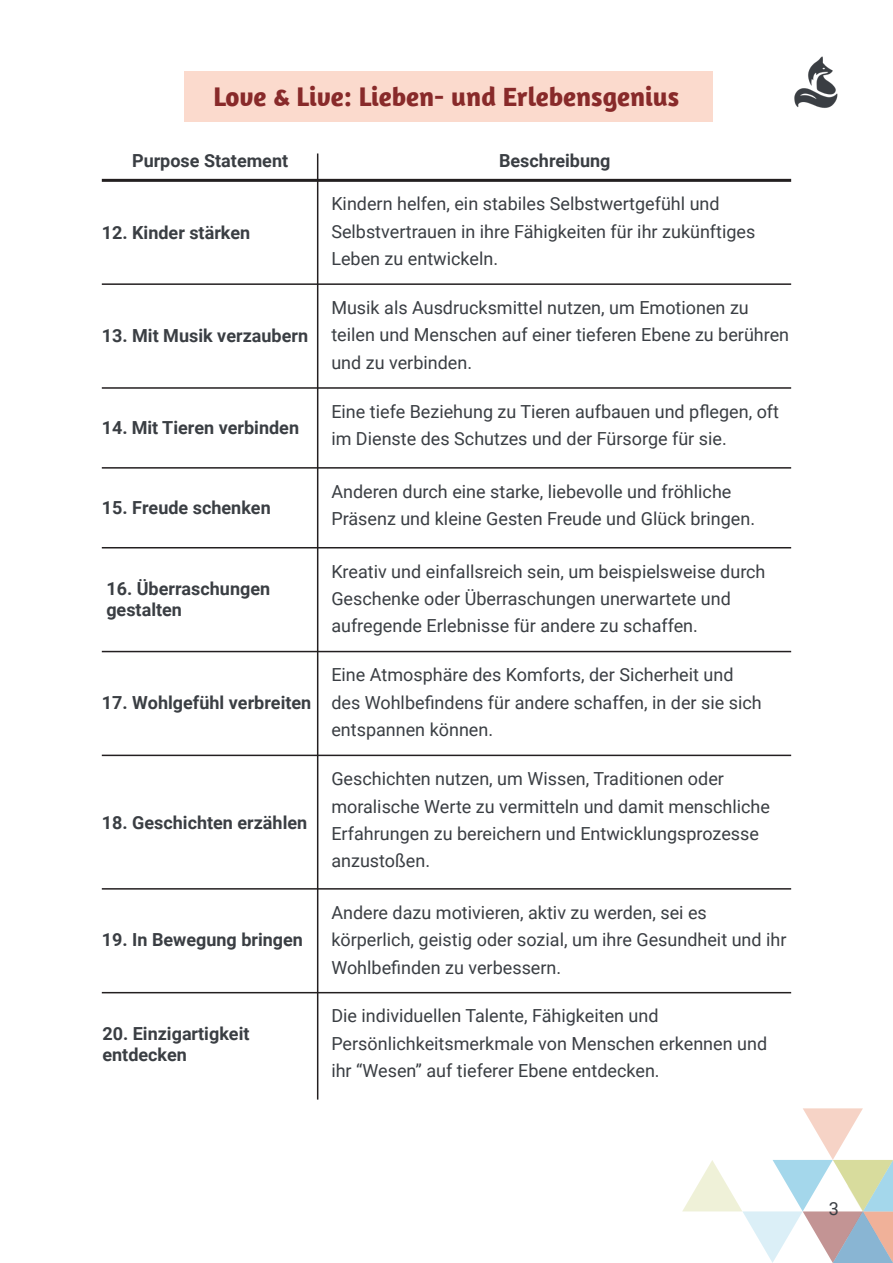
<style>
.page{position:relative;width:893px;height:1263px;background:#fff}
.page>*{position:absolute;margin:0;border:0;box-sizing:border-box;transform-origin:0 0}
.t1{font:700 27px "Amaranth";color:#882a2a}
.t2{font:18px/27.5px "Roboto";color:#3a3e43}
.t3{font:700 18px/21.5px "Roboto";color:#3a3e43}
</style>
<div class="page">
<img style="left:794px;top:56px;width:44px;height:52px">
<svg style="left:682px;top:1108px;width:211px;height:155px"></svg>
<div style="left:184px;top:71px;width:528px;height:50px;background:#fbdacd"></div>
<hr style="left:317px;top:153px;width:1px;height:946px;background:#231f20">
<hr style="left:102px;top:179px;width:689px;height:3px;background:#231f20">
<hr style="left:102px;top:467px;width:689px;height:2px;background:#231f20">
<hr style="left:102px;top:283px;width:689px;height:2px;background:#231f20">
<hr style="left:102px;top:651px;width:689px;height:1px;background:#231f20">
<hr style="left:102px;top:888px;width:689px;height:2px;background:#231f20">
<hr style="left:102px;top:992px;width:689px;height:1px;background:#231f20">
<hr style="left:102px;top:547px;width:689px;height:1px;background:#231f20">
<hr style="left:102px;top:387px;width:689px;height:2px;background:#231f20">
<hr style="left:102px;top:755px;width:689px;height:1px;background:#231f20">
<h1 class="t1" style="left:214px;top:80px;width:467px">Love &amp; Live: Lieben- und Erlebensgenius</h1>
<p class="t3" style="left:132px;top:149px;width:158px">Purpose Statement</p>
<p class="t3" style="left:102px;top:221px;width:150px">12. Kinder stärken</p>
<p class="t3" style="left:102px;top:325px;width:208px">13. Mit Musik verzaubern</p>
<p class="t3" style="left:102px;top:417px;width:199px">14. Mit Tieren verbinden</p>
<p class="t3" style="left:102px;top:496px;width:170px">15. Freude schenken</p>
<p class="t3" style="left:106px;top:577px;width:165px">16. Überraschungen gestalten</p>
<p class="t3" style="left:102px;top:691px;width:211px">17. Wohlgefühl verbreiten</p>
<p class="t3" style="left:102px;top:811px;width:207px">18. Geschichten erzählen</p>
<p class="t3" style="left:102px;top:928px;width:203px">19. In Bewegung bringen</p>
<p class="t3" style="left:102px;top:1022px;width:149px">20. Einzigartigkeit entdecken</p>
<p class="t3" style="left:499px;top:149px;width:113px">Beschreibung</p>
<p class="t2" style="left:331px;top:189px;width:426px">Kindern helfen, ein stabiles Selbstwertgefühl und<br>Selbstvertrauen in ihre Fähigkeiten für ihr zukünftiges<br>Leben zu entwickeln.</p>
<p class="t2" style="left:331px;top:293px;width:459px">Musik als Ausdrucksmittel nutzen, um Emotionen zu teilen und Menschen auf einer tieferen Ebene zu berühren und zu verbinden.</p>
<p class="t2" style="left:331px;top:397px;width:449px">Eine tiefe Beziehung zu Tieren aufbauen und pflegen, oft im Dienste des Schutzes und der Fürsorge für sie.</p>
<p class="t2" style="left:331px;top:477px;width:425px">Anderen durch eine starke, liebevolle und fröhliche<br>Präsenz und kleine Gesten Freude und Glück bringen.</p>
<p class="t2" style="left:331px;top:557px;width:436px">Kreativ und einfallsreich sein, um beispielsweise durch<br>Geschenke oder Überraschungen unerwartete und aufregende Erlebnisse für andere zu schaffen.</p>
<p class="t2" style="left:331px;top:660px;width:432px">Eine Atmosphäre des Komforts, der Sicherheit und des Wohlbefindens für andere schaffen, in der sie sich entspannen können.</p>
<p class="t2" style="left:331px;top:764px;width:440px">Geschichten nutzen, um Wissen, Traditionen oder moralische Werte zu vermitteln und damit menschliche Erfahrungen zu bereichern und Entwicklungsprozesse anzustoßen.</p>
<p class="t2" style="left:331px;top:898px;width:457px">Andere dazu motivieren, aktiv zu werden, sei es körperlich, geistig oder sozial, um ihre Gesundheit und ihr<br>Wohlbefinden zu verbessern.</p>
<p class="t2" style="left:331px;top:1002px;width:437px">Die individuellen Talente, Fähigkeiten und<br>Persönlichkeitsmerkmale von Menschen erkennen und ihr “Wesen” auf tieferer Ebene entdecken.</p>
<p class="t2" style="left:829px;top:1194px;width:12px">3</p>
</div>
